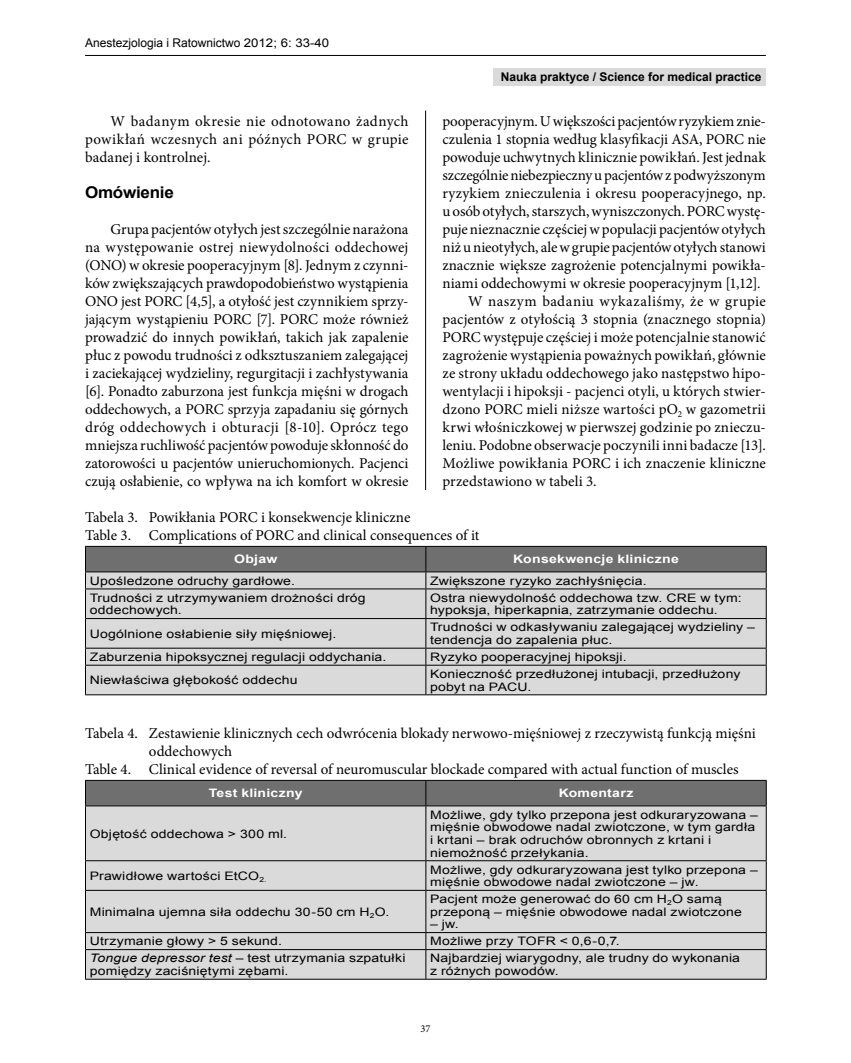
<style>
.page{position:relative;width:851px;height:1063px;background:#fff}
.page>*{position:absolute;margin:0;border:0;box-sizing:border-box;transform-origin:0 0}
.t1{font:700 16.2px "Arial";letter-spacing:-.015em;color:#000;scale:1.05 1}
.t2{font:15px/18px "Minion Pro";color:#000;text-align:justify}
.t3{font:15px "Minion Pro";letter-spacing:.035em;color:#000}
.t4{font:700 12px "Arial";color:#000}
.t5{font:12px "Arial";color:#000}
.t6{font:11.7px/12.6px "Arial";letter-spacing:.015em;color:#000;scale:1.2 1}
.t7{font:700 11.7px "Arial";letter-spacing:.015em;color:#fff;scale:1.2 1}
.t8{font:10.5px "Minion Pro";color:#000}
.s1{font-style:italic}
</style>
<div class="page">
<hr style="left:425px;top:111px;width:1px;height:880px;background:#000">
<hr style="left:85px;top:55px;width:680px;height:1px;background:#000">
<div style="left:493px;top:68px;width:272px;height:17px;background:#dadada"></div>
<div style="left:85px;top:491px;width:680px;height:500px;background:#fff"></div>
<svg style="left:85px;top:546px;width:681px;height:148px;background:#bfbfbf"></svg>
<hr style="left:85px;top:694px;width:341px;height:1px;background:#000">
<hr style="left:426px;top:694px;width:340px;height:1px;background:#000">
<div style="left:86px;top:807px;width:679px;height:172px;background:#dadada"></div>
<svg style="left:85px;top:780px;width:681px;height:26px;background:#696868"></svg>
<hr style="left:85px;top:806px;width:341px;height:1px;background:#000">
<hr style="left:85px;top:806px;width:1px;height:54px;background:#000">
<hr style="left:426px;top:806px;width:340px;height:1px;background:#000">
<hr style="left:425px;top:806px;width:1px;height:54px;background:#000">
<hr style="left:765px;top:806px;width:1px;height:54px;background:#000">
<hr style="left:85px;top:860px;width:341px;height:1px;background:#000">
<svg style="left:85px;top:861px;width:1px;height:29px"></svg>
<hr style="left:426px;top:860px;width:340px;height:1px;background:#000">
<svg style="left:425px;top:861px;width:1px;height:29px"></svg>
<svg style="left:765px;top:861px;width:1px;height:29px"></svg>
<hr style="left:85px;top:890px;width:341px;height:1px;background:#000">
<hr style="left:85px;top:891px;width:1px;height:41px;background:#000">
<hr style="left:426px;top:890px;width:340px;height:1px;background:#000">
<hr style="left:425px;top:891px;width:1px;height:41px;background:#000">
<hr style="left:765px;top:891px;width:1px;height:41px;background:#000">
<hr style="left:85px;top:932px;width:341px;height:1px;background:#000">
<hr style="left:426px;top:932px;width:340px;height:1px;background:#000">
<hr style="left:85px;top:949px;width:341px;height:1px;background:#000">
<svg style="left:85px;top:933px;width:1px;height:46px"></svg>
<hr style="left:426px;top:949px;width:340px;height:1px;background:#000">
<svg style="left:425px;top:933px;width:1px;height:46px"></svg>
<svg style="left:765px;top:933px;width:1px;height:46px"></svg>
<hr style="left:85px;top:979px;width:341px;height:1px;background:#000">
<hr style="left:426px;top:979px;width:340px;height:1px;background:#000">
<p class="t5" style="left:85px;top:35px;width:245px">Anestezjologia i Ratownictwo 2012; 6: 33-40</p>
<p class="t4" style="left:500px;top:69px;width:262px">Nauka praktyce / Science for medical practice</p>
<p class="t2" style="left:85px;top:112px;width:325px;text-indent:26px">W badanym okresie nie odnotowano żadnych powikłań wczesnych ani późnych PORC w grupie badanej i kontrolnej.</p>
<p class="t1" style="left:85px;top:182px;width:86px">Omówienie</p>
<p class="t2" style="left:85px;top:220px;width:325px;text-indent:26px">Grupa pacjentów otyłych jest szczególnie narażona na występowanie ostrej niewydolności oddechowej (ONO) w okresie pooperacyjnym [8]. Jednym z czynni&shy;ków zwiększających prawdopodobieństwo wystąpienia ONO jest PORC [4,5], a otyłość jest czynnikiem sprzy&shy;jającym wystąpieniu PORC [7]. PORC może również prowadzić do innych powikłań, takich jak zapalenie płuc z powodu trudności z odksztuszaniem zalegającej i zaciekającej wydzieliny, regurgitacji i zachłystywania [6]. Ponadto zaburzona jest funkcja mięśni w drogach oddechowych, a PORC sprzyja zapadaniu się górnych dróg oddechowych i obturacji [8-10]. Oprócz tego mniejsza ruchliwość pacjentów powoduje skłonność do zatorowości u pacjentów unieruchomionych. Pacjenci czują osłabienie, co wpływa na ich komfort w okresie</p>
<p class="t2" style="left:442px;top:112px;width:325px">pooperacyjnym. Uwiększości pacjentów ryzykiem znie-</p>
<p class="t2" style="left:442px;top:130px;width:325px">czulenia 1 stopnia według klasyfikacji ASA, PORC nie</p>
<p class="t2" style="left:442px;top:148px;width:325px">powoduje uchwytnych klinicznie powikłań. Jest jednak</p>
<p class="t2" style="left:442px;top:166px;width:325px">szczególnie niebezpieczny upacjentów zpodwyższonym</p>
<p class="t2" style="left:442px;top:184px;width:325px">ryzykiem znieczulenia i okresu pooperacyjnego, np.</p>
<p class="t2" style="left:442px;top:202px;width:325px">u osób otyłych, starszych, wyniszczonych. PORC wystę-</p>
<p class="t2" style="left:442px;top:220px;width:325px">puje nieznacznie częściej w populacji pacjentów otyłych</p>
<p class="t2" style="left:442px;top:238px;width:325px">niż u nieotyłych, ale wgrupie pacjentów otyłych stanowi</p>
<p class="t2" style="left:442px;top:256px;width:325px">znacznie większe zagrożenie potencjalnymi powikła-</p>
<p class="t2" style="left:442px;top:274px;width:319px">niami oddechowymi w okresie pooperacyjnym [1,12].</p>
<p class="t3" style="left:468px;top:291px;width:299px">W naszym badaniu wykazaliśmy, że w grupie</p>
<p class="t2" style="left:442px;top:310px;width:325px">pacjentów z otyłością 3 stopnia (znacznego stopnia)</p>
<p class="t2" style="left:442px;top:328px;width:325px">PORC występuje częściej i może potencjalnie stanowić</p>
<p class="t2" style="left:442px;top:346px;width:325px">zagrożenie wystąpienia poważnych powikłań, głównie</p>
<p class="t2" style="left:442px;top:364px;width:325px">ze strony układu oddechowego jako następstwo hipo-</p>
<p class="t2" style="left:442px;top:382px;width:325px">wentylacji i hipoksji - pacjenci otyli, u których stwier-</p>
<p class="t2" style="left:442px;top:400px;width:325px">dzono PORC mieli niższe wartości pO<sub>2</sub> w gazometrii</p>
<p class="t2" style="left:442px;top:418px;width:325px">krwi włośniczkowej w pierwszej godzinie po znieczu-</p>
<p class="t2" style="left:442px;top:436px;width:325px">leniu. Podobne obserwacje poczynili inni badacze [13].</p>
<p class="t2" style="left:442px;top:454px;width:325px">Możliwe powikłania PORC i ich znaczenie kliniczne</p>
<p class="t2" style="left:442px;top:472px;width:156px">przedstawiono w tabeli 3.</p>
<p class="t2" style="left:85px;top:508px;width:396px">Tabela 3. Powikłania PORC i konsekwencje kliniczne<br>Table 3. Complications of PORC and clinical consequences of it</p>
<p class="t7" style="left:234px;top:551px;width:37px">Objaw</p>
<p class="t7" style="left:513px;top:551px;width:139px">Konsekwencje kliniczne</p>
<p class="t6" style="left:90px;top:574px;width:172px">Upośledzone odruchy gardłowe.</p>
<p class="t6" style="left:430px;top:574px;width:182px">Zwiększone ryzyko zachłyśnięcia.</p>
<p class="t6" style="left:90px;top:591px;width:231px">Trudności z utrzymywaniem drożności dróg oddechowych.</p>
<p class="t6" style="left:430px;top:591px;width:261px">Ostra niewydolność oddechowa tzw. CRE w tym: hypoksja, hiperkapnia, zatrzymanie oddechu.</p>
<p class="t6" style="left:90px;top:627px;width:207px">Uogólnione osłabienie siły mięśniowej.</p>
<p class="t6" style="left:430px;top:621px;width:272px">Trudności w odkasływaniu zalegającej wydzieliny – tendencja do zapalenia płuc.</p>
<p class="t6" style="left:90px;top:651px;width:249px">Zaburzenia hipoksycznej regulacji oddychania.</p>
<p class="t6" style="left:430px;top:651px;width:165px">Ryzyko pooperacyjnej hipoksji.</p>
<p class="t6" style="left:90px;top:674px;width:175px">Niewłaściwa głębokość oddechu</p>
<p class="t6" style="left:430px;top:668px;width:260px">Konieczność przedłużonej intubacji, przedłużony pobyt na PACU.</p>
<p class="t2" style="left:85px;top:724px;width:672px">Tabela 4. Zestawienie klinicznych cech odwrócenia blokady nerwowo-mięśniowej z rzeczywistą funkcją mięśni</p>
<p class="t2" style="left:149px;top:742px;width:85px">oddechowych</p>
<p class="t2" style="left:85px;top:760px;width:655px">Table 4. Clinical evidence of reversal of neuromuscular blockade compared with actual function of muscles</p>
<p class="t7" style="left:209px;top:785px;width:79px">Test kliniczny</p>
<p class="t7" style="left:558px;top:785px;width:64px">Komentarz</p>
<p class="t6" style="left:90px;top:827px;width:166px">Objętość oddechowa &gt; 300 ml.</p>
<p class="t6" style="left:430px;top:808px;width:274px">Możliwe, gdy tylko przepona jest odkuraryzowana – mięśnie obwodowe nadal zwiotczone, w tym gardła i krtani – brak odruchów obronnych z krtani i niemożność przełykania.</p>
<p class="t6" style="left:90px;top:870px;width:149px">Prawidłowe wartości EtCO<sub>2.</sub></p>
<p class="t6" style="left:430px;top:863px;width:274px">Możliwe, gdy odkuraryzowana jest tylko przepona – mięśnie obwodowe nadal zwiotczone – jw.</p>
<p class="t6" style="left:90px;top:905px;width:251px">Minimalna ujemna siła oddechu 30-50 cm H<sub>2</sub>O.</p>
<p class="t6" style="left:430px;top:893px;width:261px">Pacjent może generować do 60 cm H<sub>2</sub>O samą przeponą – mięśnie obwodowe nadal zwiotczone</p>
<p class="t6" style="left:430px;top:918px;width:25px">– jw.</p>
<p class="t6" style="left:90px;top:935px;width:162px">Utrzymanie głowy &gt; 5 sekund.</p>
<p class="t6" style="left:430px;top:935px;width:159px">Możliwe przy TOFR &lt; 0,6-0,7.</p>
<p class="t6" style="left:90px;top:952px;width:265px"><span class="s1">Tongue depressor test</span> – test utrzymania szpatułki pomiędzy zaciśniętymi zębami.</p>
<p class="t6" style="left:430px;top:952px;width:260px">Najbardziej wiarygodny, ale trudny do wykonania z różnych powodów.</p>
<p class="t8" style="left:420px;top:1022px;width:12px">37</p>
</div>
